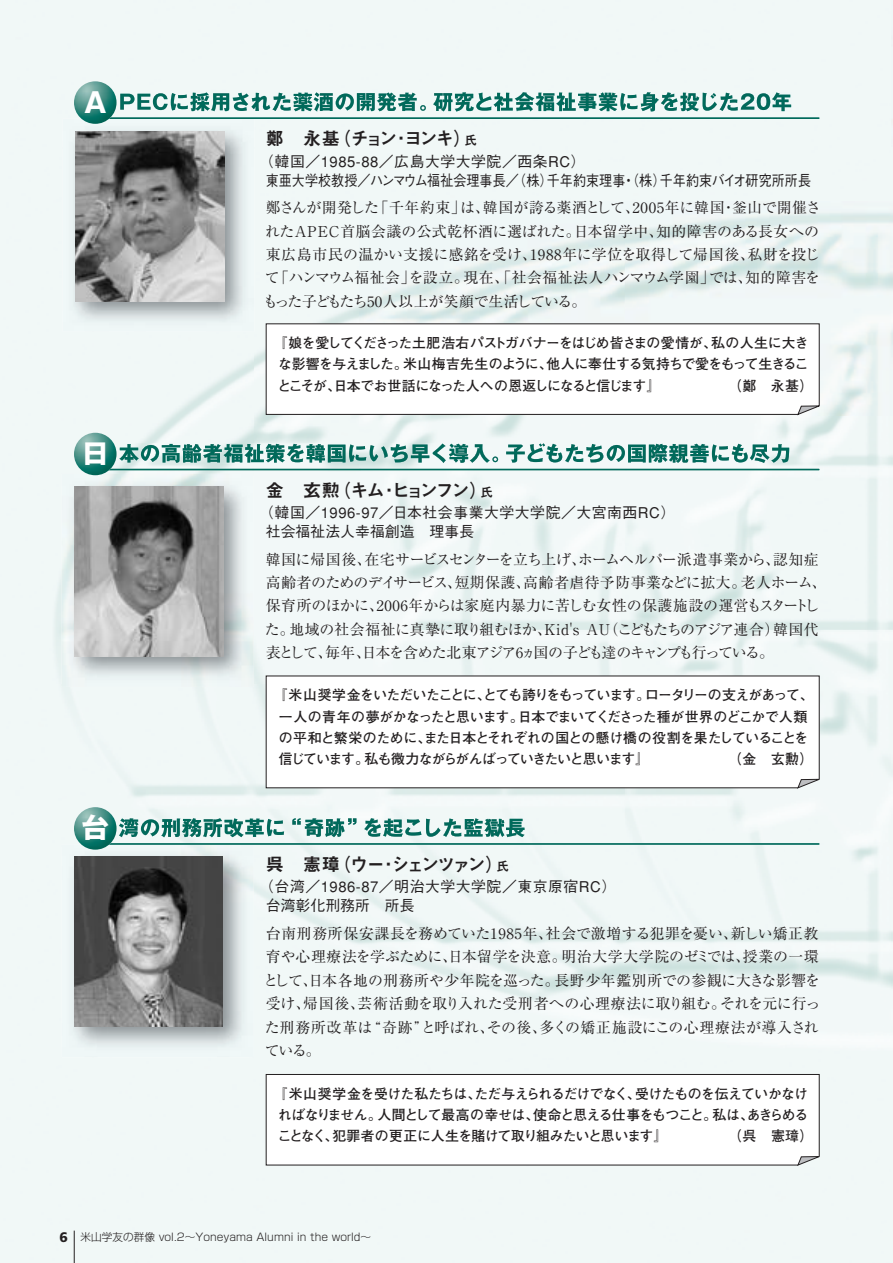
<style>
.page{position:relative;width:893px;height:1263px;background:#fff}
.page>*{position:absolute;margin:0;border:0;box-sizing:border-box;transform-origin:0 0}
.t1{font:700 27.6px "Gothic MB101";color:#fff}
.t2{font:18px "Midashi Go MB31";letter-spacing:-.14em;color:#231f20}
.t3{font:18px "Midashi Go MB31";letter-spacing:-.16em;color:#231f20}
.t4{font:14.85px/23.4px "Ryumin";letter-spacing:-.005em;color:#231f20}
.t5{font:14.85px/23.4px "Ryumin";letter-spacing:-.035em;color:#231f20}
.t6{font:500 14.85px/19.2px "Gothic BBB";letter-spacing:.035em;color:#231f20}
.t7{font:500 14.85px/19.2px "Gothic BBB";color:#231f20}
.t8{font:700 13.8px/21.3px "Futo Go B101";letter-spacing:-.055em;color:#231f20;text-align:justify}
.t9{font:900 13.8px "Frutiger";color:#231f20}
.t10{font:300 10.65px "Shin Go";color:#231f20}
.s1{font-size:12.75px}
</style>
<div class="page">
<div style="left:0;top:0;width:359px;height:148px;background:#f1f8f7"></div>
<img style="left:359px;top:0;width:532px;height:845px">
<img style="left:891px;top:0;width:1px;height:845px">
<img style="left:93px;top:332px;width:161px;height:142px">
<div style="left:0;top:685px;width:360px;height:160px;background:#f1f8f7"></div>
<img style="left:254px;top:845px;width:638px;height:418px">
<img style="left:62px;top:474px;width:192px;height:213px">
<hr style="left:74px;top:1231px;width:1px;height:32px;background:#231f20">
<img style="left:62px;top:119px;width:192px;height:213px">
<img style="left:75px;top:131px;width:149px;height:170px">
<img style="left:74px;top:487px;width:149px;height:170px">
<img style="left:119px;top:443px;width:670px;height:20px">
<img style="left:119px;top:444px;width:103px;height:19px">
<svg style="left:109px;top:469px;width:710px;height:2px"></svg>
<img style="left:74px;top:433px;width:42px;height:42px;border-radius:50%">
<img style="left:62px;top:844px;width:192px;height:213px">
<img style="left:74px;top:857px;width:149px;height:170px">
<img style="left:202px;top:818px;width:322px;height:19px">
<img style="left:119px;top:818px;width:83px;height:19px">
<svg style="left:109px;top:843px;width:710px;height:3px"></svg>
<img style="left:74px;top:807px;width:42px;height:43px;border-radius:50%">
<img style="left:120px;top:93px;width:48px;height:17px">
<img style="left:171px;top:92px;width:566px;height:19px">
<img style="left:171px;top:93px;width:88px;height:18px">
<img style="left:740px;top:93px;width:30px;height:17px">
<img style="left:772px;top:92px;width:19px;height:19px">
<svg style="left:109px;top:117px;width:710px;height:3px"></svg>
<img style="left:74px;top:81px;width:42px;height:43px;border-radius:50%">
<svg style="left:266px;top:323px;width:553px;height:92px"></svg>
<svg style="left:797px;top:405px;width:24px;height:10px"></svg>
<svg style="left:266px;top:676px;width:553px;height:112px"></svg>
<svg style="left:797px;top:779px;width:24px;height:9px"></svg>
<svg style="left:266px;top:1074px;width:553px;height:91px"></svg>
<svg style="left:797px;top:1156px;width:24px;height:10px"></svg>
<h1 class="t1" style="left:84px;top:92px;width:24px">A</h1>
<h1 class="t1" style="left:81px;top:443px;width:29px">日</h1>
<h1 class="t1" style="left:81px;top:818px;width:29px">台</h1>
<h2 class="t2" style="left:266px;top:132px;width:213px">鄭　永基（チョン・ヨンキ）<span class="s1">氏</span></h2>
<p class="t7" style="left:266px;top:153px;width:547px;text-indent:-7px">（韓国／1985-88／広島大学大学院／西条RC）<br>東亜大学校教授／ハンマウム福祉会理事長／（株）千年約束理事・（株）千年約束バイオ研究所所長</p>
<p class="t4" style="left:263px;top:198px;width:559px;text-align:justify">鄭さんが開発した「千年約束」は、韓国が誇る薬酒として、2005年に韓国・釜山で開催されたＡＰＥＣ首脳会議の公式乾杯酒に選ばれた。日本留学中、知的障害のある長女への東広島市民の温かい支援に感銘を受け、1988年に学位を取得して帰国後、私財を投じて「ハンマウム福祉会」を設立。現在、「社会福祉法人ハンマウム学園」では、知的障害をもった子どもたち50人以上が笑顔で生活している。</p>
<p class="t8" style="left:274px;top:334px;width:536px">『娘を愛してくださった土肥浩右パストガバナーをはじめ皆さまの愛情が、私の人生に大きな影響を与えました。米山梅吉先生のように、他人に奉仕する気持ちで愛をもって生きることこそが、日本でお世話になった人への恩返しになると信じます』</p>
<p class="t8" style="left:728px;top:376px;width:86px">（鄭　永基）</p>
<h2 class="t2" style="left:266px;top:483px;width:229px">金　玄勲（キム・ヒョンフン）<span class="s1">氏</span></h2>
<p class="t6" style="left:266px;top:505px;width:411px;text-indent:-7px">（韓国／1996-97／日本社会事業大学大学院／大宮南西RC）社会福祉法人幸福創造　理事長</p>
<p class="t5" style="left:265px;top:549px;width:563px">韓国に帰国後、在宅サービスセンターを立ち上げ、ホームヘルパー派遣事業から、認知症高齢者のためのデイサービス、短期保護、高齢者虐待予防事業などに拡大。老人ホーム、保育所のほかに、2006年からは家庭内暴力に苦しむ女性の保護施設の運営もスタートした。地域の社会福祉に真摯に取り組むほか、Kid's AU（こどもたちのアジア連合）韓国代表として、毎年、日本を含めた北東アジア6ヵ国の子ども達のキャンプも行っている。</p>
<p class="t8" style="left:279px;top:686px;width:536px;text-align:left;text-indent:-4px">『米山奨学金をいただいたことに、とても誇りをもっています。ロータリーの支えがあって、一人の青年の夢がかなったと思います。日本でまいてくださった種が世界のどこかで人類の平和と繁栄のために、また日本とそれぞれの国との懸け橋の役割を果たしていることを信じています。私も微力ながらがんばっていきたいと思います』</p>
<p class="t8" style="left:728px;top:750px;width:86px">（金　玄勲）</p>
<h2 class="t3" style="left:266px;top:858px;width:245px">呉　憲璋（ウー・シェンツァン）<span class="s1">氏</span></h2>
<p class="t6" style="left:266px;top:879px;width:352px;text-indent:-7px">（台湾／1986-87／明治大学大学院／東京原宿RC）台湾彰化刑務所　所長</p>
<p class="t4" style="left:263px;top:924px;width:558px">台南刑務所保安課長を務めていた1985年、社会で激増する犯罪を憂い、新しい矯正教育や心理療法を学ぶために、日本留学を決意。明治大学大学院のゼミでは、授業の一環として、日本各地の刑務所や少年院を巡った。長野少年鑑別所での参観に大きな影響を受け、帰国後、芸術活動を取り入れた受刑者への心理療法に取り組む。それを元に行った刑務所改革は“奇跡”と呼ばれ、その後、多くの矯正施設にこの心理療法が導入されている。</p>
<p class="t8" style="left:274px;top:1084px;width:535px">『米山奨学金を受けた私たちは、ただ与えられるだけでなく、受けたものを伝えていかなければなりません。人間として最高の幸せは、使命と思える仕事をもつこと。私は、あきらめることなく、犯罪者の更正に人生を賭けて取り組みたいと思います』</p>
<p class="t8" style="left:728px;top:1127px;width:86px">（呉　憲璋）</p>
<p class="t9" style="left:59px;top:1231px;width:10px">6</p>
<p class="t10" style="left:81px;top:1233px;width:292px">米山学友の群像 vol.2～Yoneyama Alumni in the world～</p>
</div>
